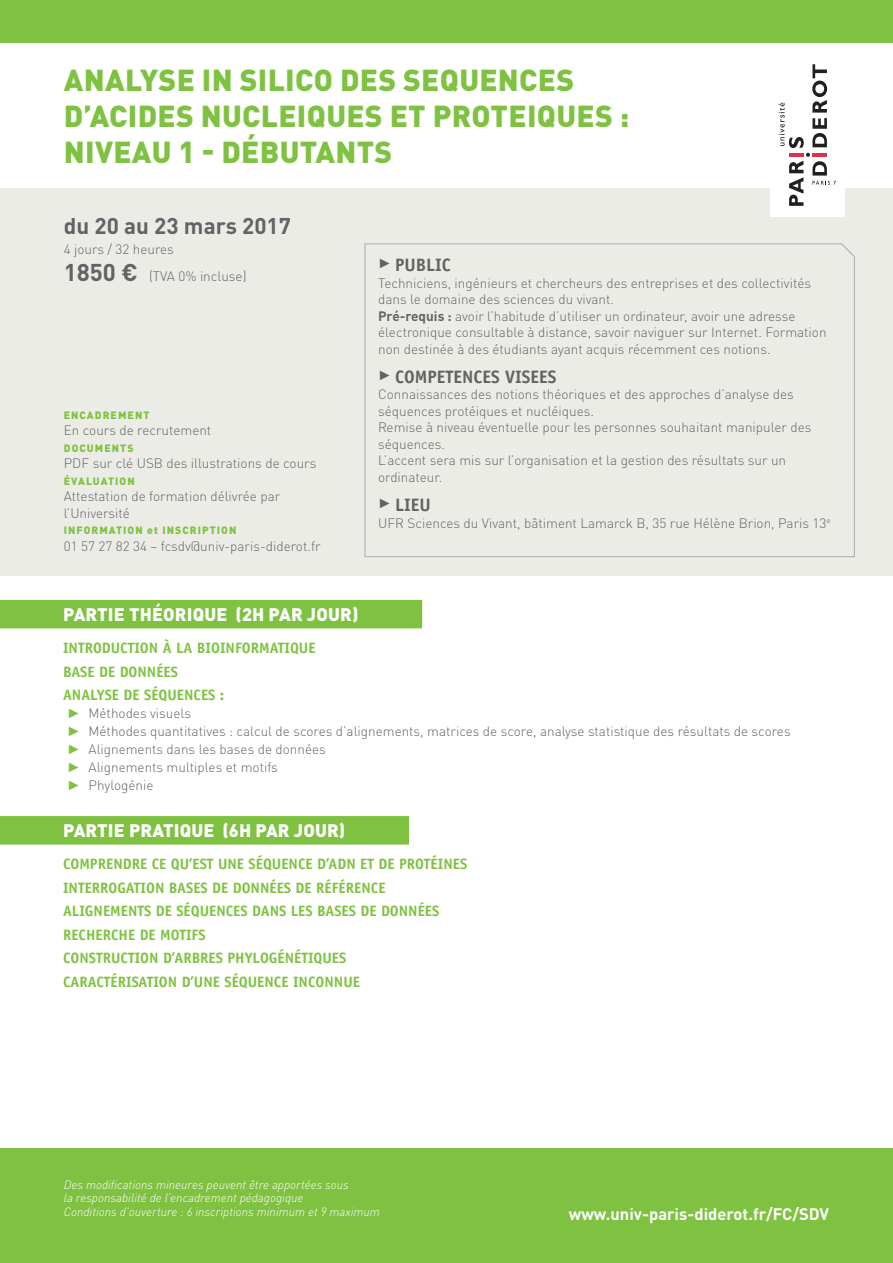
<style>
.page{position:relative;width:893px;height:1263px;background:#fff}
.page>*{position:absolute;margin:0;border:0;box-sizing:border-box;transform-origin:0 0}
.NOM_FORMATION{font:900 30px/36px "DIN Pro";letter-spacing:.01em;color:#7fc241}
.Date{font:700 22.5px "DIN Pro";color:#636366}
.Titre_01{font:900 18px "DIN Pro";letter-spacing:.01em;color:#fff}
.t1{font:700 18px "Officina Sans";color:#636366}
.Adresse_WEB{font:700 16.5px "DIN Pro";color:#fff}
.Titre_02{font:700 15px "Officina Sans";color:#7fc241}
.TexteCourant{font:300 13.5px/16.5px "DIN Pro";color:#636366}
.TVA{font:300 13.5px "DIN Pro";color:#636366}
.Jours_heure{font:300 13.5px "DIN Pro";color:#636366}
.MentionsLegales{font:italic 300 12px/13.5px "DIN Pro";color:#fff}
.Legendes{font:900 10.5px "DIN Pro";letter-spacing:.1em;color:#7fc241}
.TVA-2{font:900 10.5px "DIN Pro";letter-spacing:.1em;color:#7fc241}
.s1{font-weight:700;font-size:24px}
.s2{font-weight:700}
.s3{font-family:"Century";font-weight:400;color:#7fc241}
.s4{font-family:"DIN Pro";font-weight:300;font-style:italic;font-size:12px;color:#fff}
</style>
<div class="page">
<div style="left:0;top:1148px;width:893px;height:115px;background:#7fc241"></div>
<div style="left:0;top:188px;width:893px;height:388px;background:#ecece7"></div>
<div style="left:770px;top:54px;width:74px;height:163px;background:#fff"></div>
<svg style="left:778px;top:64px;width:58px;height:142px"></svg>
<div style="left:0;top:0;width:893px;height:43px;background:#7fc241"></div>
<svg style="left:364px;top:243px;width:491px;height:314px"></svg>
<div style="left:0;top:600px;width:422px;height:28px;background:#7fc241"></div>
<div style="left:0;top:816px;width:409px;height:28px;background:#7fc241"></div>
<p class="NOM_FORMATION" style="left:64px;top:58px;width:567px">ANALYSE IN SILICO DES SEQUENCES<br>D’ACIDES NUCLEIQUES ET PROTEIQUES :<br>NIVEAU 1 - DÉBUTANTS</p>
<p class="Date" style="left:64px;top:207px;width:229px">du 20 au 23 mars 2017</p>
<p class="Jours_heure" style="left:64px;top:238px;width:112px">4 jours / 32 heures</p>
<p class="TVA" style="left:64px;top:265px;width:184px"><span class="s1">1850 €</span> (TVA 0% incluse)</p>
<p class="TVA-2" style="left:64px;top:406px;width:87px">ENCADREMENT</p>
<p class="TexteCourant" style="left:64px;top:421px;width:149px">En cours de recrutement</p>
<p class="Legendes" style="left:64px;top:439px;width:71px">DOCUMENTS</p>
<p class="TexteCourant" style="left:64px;top:454px;width:254px">PDF sur clé USB des illustrations de cours</p>
<p class="Legendes" style="left:64px;top:472px;width:72px">ÉVALUATION</p>
<p class="TexteCourant" style="left:64px;top:487px;width:218px">Attestation de formation délivrée par l’Université</p>
<p class="Legendes" style="left:64px;top:521px;width:174px">INFORMATION et INSCRIPTION</p>
<p class="TexteCourant" style="left:64px;top:536px;width:258px">01 57 27 82 34 – fcsdv@univ-paris-diderot.fr</p>
<p class="t1" style="left:378px;top:254px;width:74px"><sup>►</sup> PUBLIC</p>
<p class="TexteCourant" style="left:378px;top:273px;width:434px">Techniciens, ingénieurs et chercheurs des entreprises et des collectivités dans le domaine des sciences du vivant.</p>
<p class="TexteCourant" style="left:378px;top:306px;width:450px"><span class="s2">Pré-requis :</span> avoir l’habitude d’utiliser un ordinateur, avoir une adresse électronique consultable à distance, savoir naviguer sur Internet. Formation non destinée à des étudiants ayant acquis récemment ces notions.</p>
<p class="t1" style="left:378px;top:366px;width:180px"><sup>►</sup> COMPETENCES VISEES</p>
<p class="TexteCourant" style="left:378px;top:385px;width:417px">Connaissances des notions théoriques et des approches d’analyse des séquences protéiques et nucléiques.</p>
<p class="TexteCourant" style="left:378px;top:418px;width:435px">Remise à niveau éventuelle pour les personnes souhaitant manipuler des séquences.</p>
<p class="TexteCourant" style="left:378px;top:451px;width:410px">L’accent sera mis sur l’organisation et la gestion des résultats sur un ordinateur.</p>
<p class="t1" style="left:378px;top:494px;width:54px"><sup>►</sup> LIEU</p>
<p class="TexteCourant" style="left:378px;top:513px;width:454px">UFR Sciences du Vivant, bâtiment Lamarck B, 35 rue Hélène Brion, Paris 13<sup>e</sup></p>
<p class="Titre_01" style="left:63px;top:599px;width:297px">PARTIE THÉORIQUE (2H PAR JOUR)</p>
<p class="Titre_02" style="left:63px;top:639px;width:254px">INTRODUCTION À LA BIOINFORMATIQUE</p>
<p class="Titre_02" style="left:63px;top:662px;width:116px">BASE DE DONNÉES</p>
<p class="Titre_02" style="left:63px;top:686px;width:163px">ANALYSE DE SÉQUENCES :</p>
<p class="TexteCourant" style="left:67px;top:704px;width:125px"><span class="s3">►</span> Méthodes visuels</p>
<p class="TexteCourant" style="left:67px;top:722px;width:725px"><span class="s3">►</span> Méthodes quantitatives : calcul de scores d’alignements, matrices de score, analyse statistique des résultats de scores</p>
<p class="TexteCourant" style="left:67px;top:740px;width:260px"><span class="s3">►</span> Alignements dans les bases de données</p>
<p class="TexteCourant" style="left:67px;top:758px;width:212px"><span class="s3">►</span> Alignements multiples et motifs</p>
<p class="TexteCourant" style="left:67px;top:776px;width:88px"><span class="s3">►</span> Phylogénie</p>
<p class="Titre_01" style="left:63px;top:815px;width:284px">PARTIE PRATIQUE (6H PAR JOUR)</p>
<p class="Titre_02" style="left:63px;top:855px;width:406px">COMPRENDRE CE QU’EST UNE SÉQUENCE D’ADN ET DE PROTÉINES</p>
<p class="Titre_02" style="left:63px;top:878px;width:324px">INTERROGATION BASES DE DONNÉES DE RÉFÉRENCE</p>
<p class="Titre_02" style="left:63px;top:902px;width:378px">ALIGNEMENTS DE SÉQUENCES DANS LES BASES DE DONNÉES</p>
<p class="Titre_02" style="left:63px;top:925px;width:144px">RECHERCHE DE MOTIFS</p>
<p class="Titre_02" style="left:63px;top:949px;width:285px">CONSTRUCTION D’ARBRES PHYLOGÉNÉTIQUES</p>
<p class="Titre_02" style="left:63px;top:972px;width:304px">CARACTÉRISATION D’UNE SÉQUENCE INCONNUE<span class="s4">s</span></p>
<p class="MentionsLegales" style="left:64px;top:1176px;width:286px">Des modifications mineures peuvent être apportées sous la responsabilité de l’encadrement pédagogique</p>
<p class="MentionsLegales" style="left:64px;top:1203px;width:318px">Conditions d’ouverture : 6 inscriptions minimum et 9 maximum</p>
<p class="Adresse_WEB" style="left:569px;top:1201px;width:262px">www.univ-paris-diderot.fr/FC/SDV</p>
</div>
